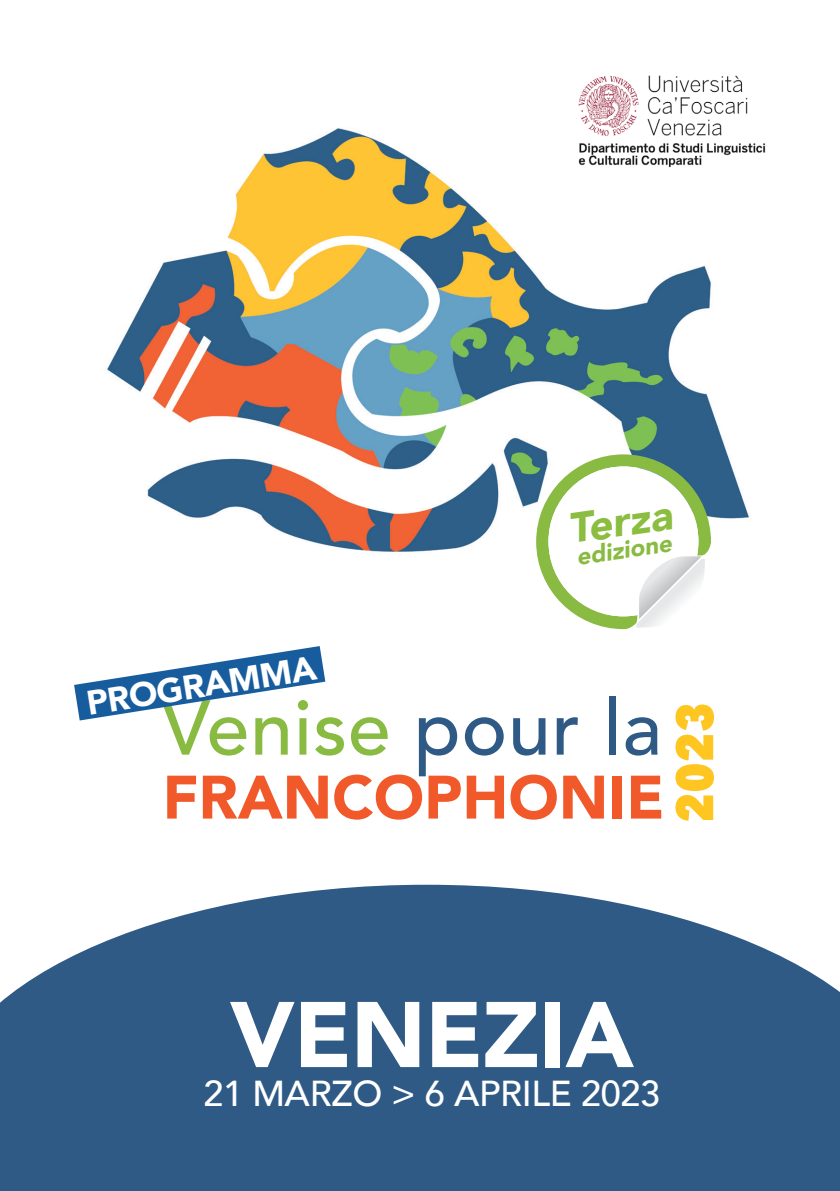
<style>
.page{position:relative;width:840px;height:1191px;background:#fff}
.page>*{position:absolute;margin:0;border:0;box-sizing:border-box;transform-origin:0 0}
.t1{font:900 92px "Avenir";letter-spacing:-.01em;color:#fff}
.t2{font:500 76.8px "Avenir";letter-spacing:.01em;color:#89bb42}
.t3{font:900 60.6px "Avenir";color:#f1592a}
.t4{font:800 52px "Avenir Next Condensed";color:#ffc520}
.t5{font:italic 900 42px "Avenir";color:#8bbd40}
.t6{font:500 36px "Avenir";letter-spacing:-.01em;color:#fff}
.t7{font:900 34px "Avenir";color:#fff}
.t8{font:italic 900 24px "Avenir";color:#89bb42}
.s1{color:#2f5a85}
</style>
<div class="page">
<svg style="left:0;top:884px;width:839px;height:307px;background:#456b92"></svg>
<img style="left:107px;top:128px;width:642px;height:424px">
<svg style="left:536px;top:454px;width:174px;height:175px"></svg>
<svg style="left:74px;top:646px;width:252px;height:75px"></svg>
<img style="left:568px;top:75px;width:198px;height:106px">
<p class="t5" style="left:563px;top:494px;width:106px;rotate:-8deg">Terza</p>
<p class="t8" style="left:573px;top:536px;width:97px;rotate:-8deg">edizione</p>
<p class="t7" style="left:82px;top:674px;width:234px;rotate:-9deg">PROGRAMMA</p>
<p class="t2" style="left:161px;top:661px;width:502px">Venise <span class="s1">pour la</span></p>
<p class="t3" style="left:162px;top:745px;width:503px">FRANCOPHONIE</p>
<p class="t4" style="left:662px;top:822px;width:121px;rotate:-90deg">2023</p>
<p class="t1" style="left:230px;top:956px;width:405px">VENEZIA</p>
<p class="t6" style="left:203px;top:1062px;width:458px">21 MARZO &gt; 6 APRILE 2023</p>
</div>
